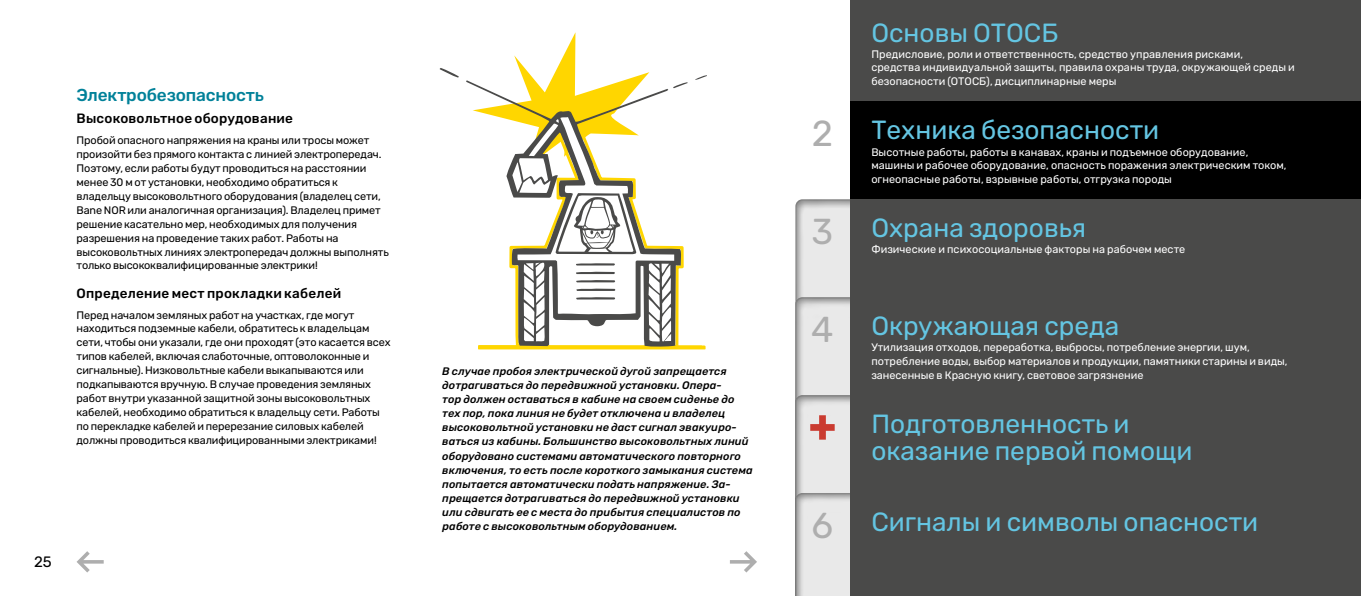
<style>
.page{position:relative;width:1361px;height:596px;background:#fff}
.page>*{position:absolute;margin:0;border:0;box-sizing:border-box;transform-origin:0 0}
.t1{font:36px "Rubik";color:#aeaeae}
.t2{font:26.25px/26.2px "Rubik";color:#64c5e2}
.t3{font:500 17.25px "Rubik";letter-spacing:-.01em;color:#008199}
.t4{font:15px "Rubik";color:#000}
.t5{font:500 13.5px "Rubik";letter-spacing:.015em;color:#000}
.t6{font:10.8px/14px "Rubik";letter-spacing:-.01em;color:#000}
.t7{font:10.8px/14px "Rubik";letter-spacing:.005em;color:#fff}
.t8{font:italic 500 10.8px/14.1px "Rubik";letter-spacing:.01em;color:#000}
</style>
<div class="page">
<div style="left:781px;top:190px;width:580px;height:405px;background:#000;opacity:.4"></div>
<div style="left:781px;top:286px;width:580px;height:309px;background:#000;opacity:.4"></div>
<div style="left:781px;top:384px;width:580px;height:211px;background:#000;opacity:.4"></div>
<div style="left:781px;top:481px;width:580px;height:114px;background:#000;opacity:.4"></div>
<div style="left:850px;top:199px;width:511px;height:396px;background:#4a4a49"></div>
<div style="left:850px;top:0;width:511px;height:101px;background:#4a4a49"></div>
<div style="left:850px;top:101px;width:511px;height:98px;background:#000"></div>
<svg style="left:810px;top:415px;width:24px;height:24px"></svg>
<svg style="left:439px;top:68px;width:20px;height:10px"></svg>
<svg style="left:473px;top:32px;width:234px;height:317px"></svg>
<svg style="left:77px;top:551px;width:27px;height:21px"></svg>
<svg style="left:730px;top:551px;width:27px;height:21px"></svg>
<h3 class="t3" style="left:77px;top:82px;width:189px">Электробезопасность</h3>
<p class="t5" style="left:77px;top:109px;width:218px">Высоковольтное оборудование</p>
<p class="t6" style="left:77px;top:134px;width:314px">Пробой опасного напряжения на краны или тросы может произойти без прямого контакта с линией электропередач.<br>Поэтому, если работы будут проводиться на расстоянии менее 30 м от установки, необходимо обратиться к владельцу высоковольтного оборудования (владелец сети, Bane NOR или аналогичная организация). Владелец примет решение касательно мер, необходимых для получения разрешения на проведение таких работ. Работы на высоковольтных линиях электропередач должны выполнять только высококвалифицированные электрики!</p>
<p class="t5" style="left:77px;top:283px;width:266px">Определение мест прокладки кабелей</p>
<p class="t6" style="left:77px;top:308px;width:315px">Перед началом земляных работ на участках, где могут находиться подземные кабели, обратитесь к владельцам сети, чтобы они указали, где они проходят (это касается всех типов кабелей, включая слаботочные, оптоволоконные и сигнальные). Низковольтные кабели выкапываются или подкапываются вручную. В случае проведения земляных работ внутри указанной защитной зоны высоковольтных кабелей, необходимо обратиться к владельцу сети. Работы по перекладке кабелей и перерезание силовых кабелей должны проводиться квалифицированными электриками!</p>
<h3 class="t4" style="left:34px;top:550px;width:19px">25</h3>
<p class="t8" style="left:442px;top:364px;width:312px">В случае пробоя электрической дугой запрещается дотрагиваться до передвижной установки. Опера-<br>тор должен оставаться в кабине на своем сиденье до тех пор, пока линия не будет отключена и владелец высоковольтной установки не даст сигнал эвакуиро&shy;ваться из кабины. Большинство высоковольтных линий оборудовано системами автоматического повторного включения, то есть после короткого замыкания система попытается автоматически подать напряжение. За&shy;прещается дотрагиваться до передвижной установки или сдвигать ее с места до прибытия специалистов по работе с высоковольтным оборудованием.</p>
<h1 class="t1" style="left:812px;top:107px;width:23px">2</h1>
<h1 class="t1" style="left:811px;top:205px;width:23px">3</h1>
<h1 class="t1" style="left:811px;top:303px;width:24px">4</h1>
<h1 class="t1" style="left:811px;top:498px;width:23px">6</h1>
<h2 class="t2" style="left:871px;top:21px;width:188px">Основы ОТОСБ</h2>
<p class="t7" style="left:871px;top:47px;width:425px">Предисловие, роли и ответственность, средство управления рисками,<br>средства индивидуальной защиты, правила охраны труда, окружающей среды и безопасности (ОТОСБ), дисциплинарные меры</p>
<h2 class="t2" style="left:871px;top:118px;width:289px">Техника безопасности</h2>
<p class="t7" style="left:871px;top:145px;width:417px">Высотные работы, работы в канавах, краны и подъемное оборудование, машины и рабочее оборудование, опасность поражения электрическим током, огнеопасные работы, взрывные работы, отгрузка породы</p>
<h2 class="t2" style="left:871px;top:216px;width:216px">Охрана здоровья</h2>
<p class="t7" style="left:871px;top:243px;width:315px">Физические и психосоциальные факторы на рабочем месте</p>
<h2 class="t2" style="left:871px;top:314px;width:250px">Окружающая среда</h2>
<p class="t7" style="left:871px;top:341px;width:418px">Утилизация отходов, переработка, выбросы, потребление энергии, шум, потребление воды, выбор материалов и продукции, памятники старины и виды, занесенные в Красную книгу, световое загрязнение</p>
<h2 class="t2" style="left:871px;top:412px;width:323px">Подготовленность и оказание первой помощи</h2>
<h2 class="t2" style="left:871px;top:510px;width:388px">Сигналы и символы опасности</h2>
</div>
